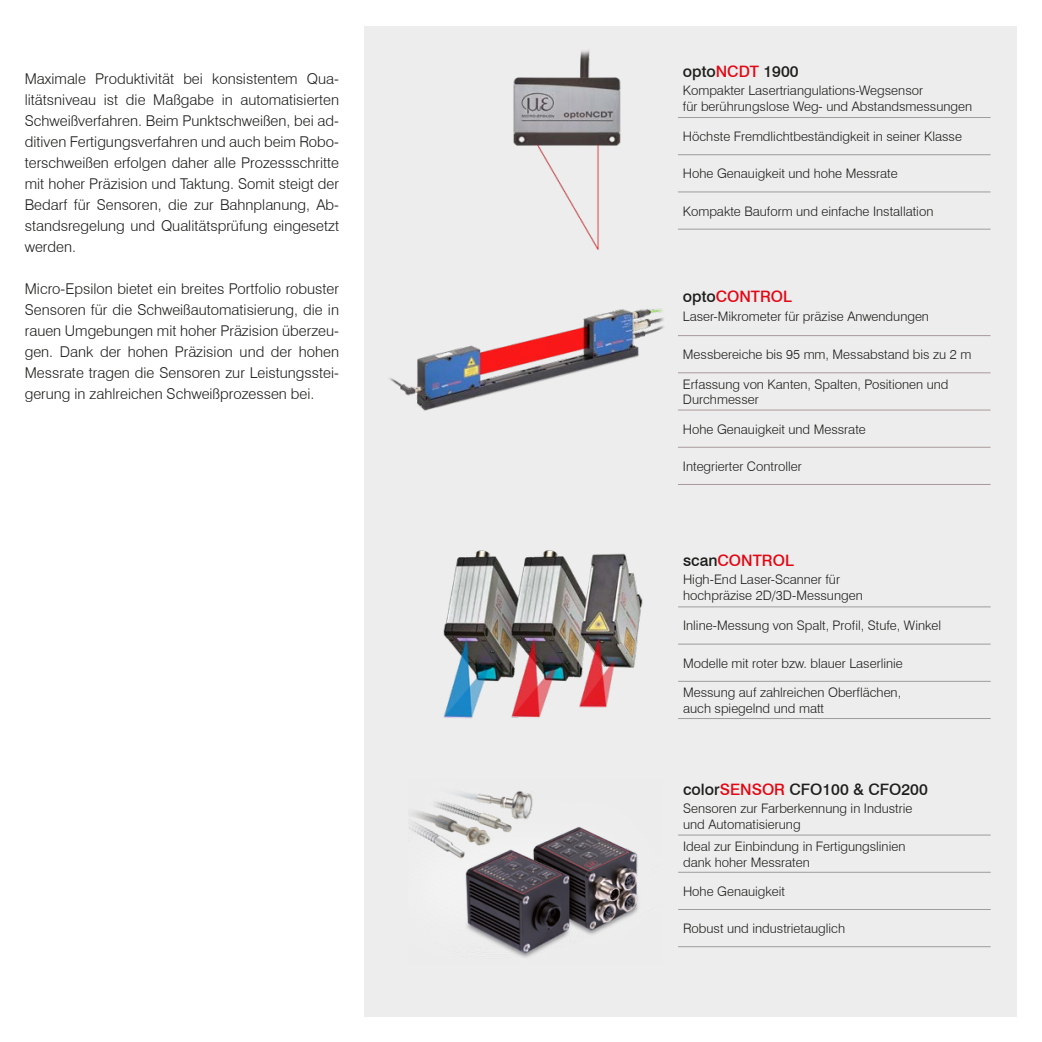
<style>
.page{position:relative;width:1042px;height:1042px;background:#fff}
.page>*{position:absolute;margin:0;border:0;box-sizing:border-box;transform-origin:0 0}
.t1{font:500 15.75px "Swiss 721 BT";color:#1d1d1b}
.t2{font:500 15.75px "Swiss 721 BT";color:#e30613}
.t3{font:300 14.88px/21px "Swiss 721 BT";color:#1d1d1b;text-align:justify}
.t4{font:300 13.12px/15.8px "Swiss 721 BT";color:#1d1d1b}
.s1{color:#e30613}
.s2{color:#1d1d1b}
</style>
<div class="page">
<div style="left:364px;top:27px;width:652px;height:990px;background:#ededed"></div>
<hr style="left:678px;top:606px;width:312px;height:1px;background:#9d9d9c">
<hr style="left:678px;top:644px;width:312px;height:1px;background:#9d9d9c">
<hr style="left:678px;top:681px;width:312px;height:1px;background:#9d9d9c">
<hr style="left:678px;top:718px;width:312px;height:1px;background:#9d9d9c">
<img style="left:443px;top:550px;width:200px;height:169px">
<hr style="left:678px;top:117px;width:312px;height:1px;background:#9d9d9c">
<hr style="left:678px;top:154px;width:312px;height:1px;background:#9d9d9c">
<hr style="left:678px;top:191px;width:312px;height:1px;background:#9d9d9c">
<hr style="left:678px;top:229px;width:312px;height:1px;background:#9d9d9c">
<img style="left:409px;top:791px;width:229px;height:167px">
<hr style="left:678px;top:834px;width:312px;height:1px;background:#9d9d9c">
<hr style="left:678px;top:872px;width:312px;height:1px;background:#9d9d9c">
<hr style="left:678px;top:909px;width:312px;height:1px;background:#9d9d9c">
<hr style="left:678px;top:946px;width:312px;height:1px;background:#9d9d9c">
<img style="left:513px;top:50px;width:108px;height:200px">
<hr style="left:678px;top:335px;width:312px;height:1px;background:#a89a9c">
<hr style="left:678px;top:372px;width:312px;height:1px;background:#a89a9c">
<hr style="left:678px;top:410px;width:312px;height:1px;background:#a89a9c">
<hr style="left:678px;top:447px;width:312px;height:1px;background:#a89a9c">
<hr style="left:678px;top:484px;width:312px;height:1px;background:#a89a9c">
<img style="left:389px;top:309px;width:275px;height:102px">
<p class="t3" style="left:25px;top:68px;width:316px">Maximale Produktivität bei konsistentem Qua&shy;litätsniveau ist die Maßgabe in automatisierten Schweißverfahren. Beim Punktschweißen, bei ad&shy;ditiven Fertigungsverfahren und auch beim Robo&shy;terschweißen erfolgen daher alle Prozessschritte mit hoher Präzision und Taktung. Somit steigt der Bedarf für Sensoren, die zur Bahnplanung, Ab&shy;standsregelung und Qualitätsprüfung eingesetzt werden.</p>
<p class="t3" style="left:25px;top:278px;width:316px">Micro-Epsilon bietet ein breites Portfolio robuster Sensoren für die Schweißautomatisierung, die in rauen Umgebungen mit hoher Präzision überzeu&shy;gen. Dank der hohen Präzision und der hohen Messrate tragen die Sensoren zur Leistungsstei&shy;gerung in zahlreichen Schweißprozessen bei.</p>
<p class="t1" style="left:683px;top:61px;width:117px">opto<span class="s1">NCDT</span> 1900</p>
<p class="t4" style="left:683px;top:82px;width:291px">Kompakter Lasertriangulations-Wegsensor<br>für berührungslose Weg- und Abstandsmessungen</p>
<p class="t4" style="left:683px;top:128px;width:281px">Höchste Fremdlichtbeständigkeit in seiner Klasse</p>
<p class="t4" style="left:683px;top:166px;width:216px">Hohe Genauigkeit und hohe Messrate</p>
<p class="t4" style="left:683px;top:203px;width:252px">Kompakte Bauform und einfache Installation</p>
<p class="t2" style="left:683px;top:287px;width:111px"><span class="s2">opto</span>CONTROL</p>
<p class="t4" style="left:683px;top:308px;width:248px">Laser-Mikrometer für präzise Anwendungen</p>
<p class="t4" style="left:683px;top:346px;width:290px">Messbereiche bis 95 mm, Messabstand bis zu 2 m</p>
<p class="t4" style="left:683px;top:376px;width:267px">Erfassung von Kanten, Spalten, Positionen und<br>Durchmesser</p>
<p class="t4" style="left:683px;top:421px;width:184px">Hohe Genauigkeit und Messrate</p>
<p class="t4" style="left:683px;top:458px;width:120px">Integrierter Controller</p>
<p class="t2" style="left:683px;top:551px;width:112px"><span class="s2">scan</span>CONTROL</p>
<p class="t4" style="left:683px;top:571px;width:181px">High-End Laser-Scanner für hochpräzise 2D/3D-Messungen</p>
<p class="t4" style="left:683px;top:618px;width:260px">Inline-Messung von Spalt, Profil, Stufe, Winkel</p>
<p class="t4" style="left:683px;top:655px;width:221px">Modelle mit roter bzw. blauer Laserlinie</p>
<p class="t4" style="left:683px;top:684px;width:220px">Messung auf zahlreichen Oberflächen, auch spiegelnd und matt</p>
<p class="t1" style="left:683px;top:780px;width:246px">color<span class="s1">SENSOR</span> CFO100 &amp; CFO200</p>
<p class="t4" style="left:683px;top:800px;width:231px">Sensoren zur Farberkennung in Industrie und Automatisierung</p>
<p class="t4" style="left:683px;top:838px;width:224px">Ideal zur Einbindung in Fertigungslinien dank hoher Messraten</p>
<p class="t4" style="left:683px;top:883px;width:103px">Hohe Genauigkeit</p>
<p class="t4" style="left:683px;top:920px;width:164px">Robust und industrietauglich</p>
</div>
